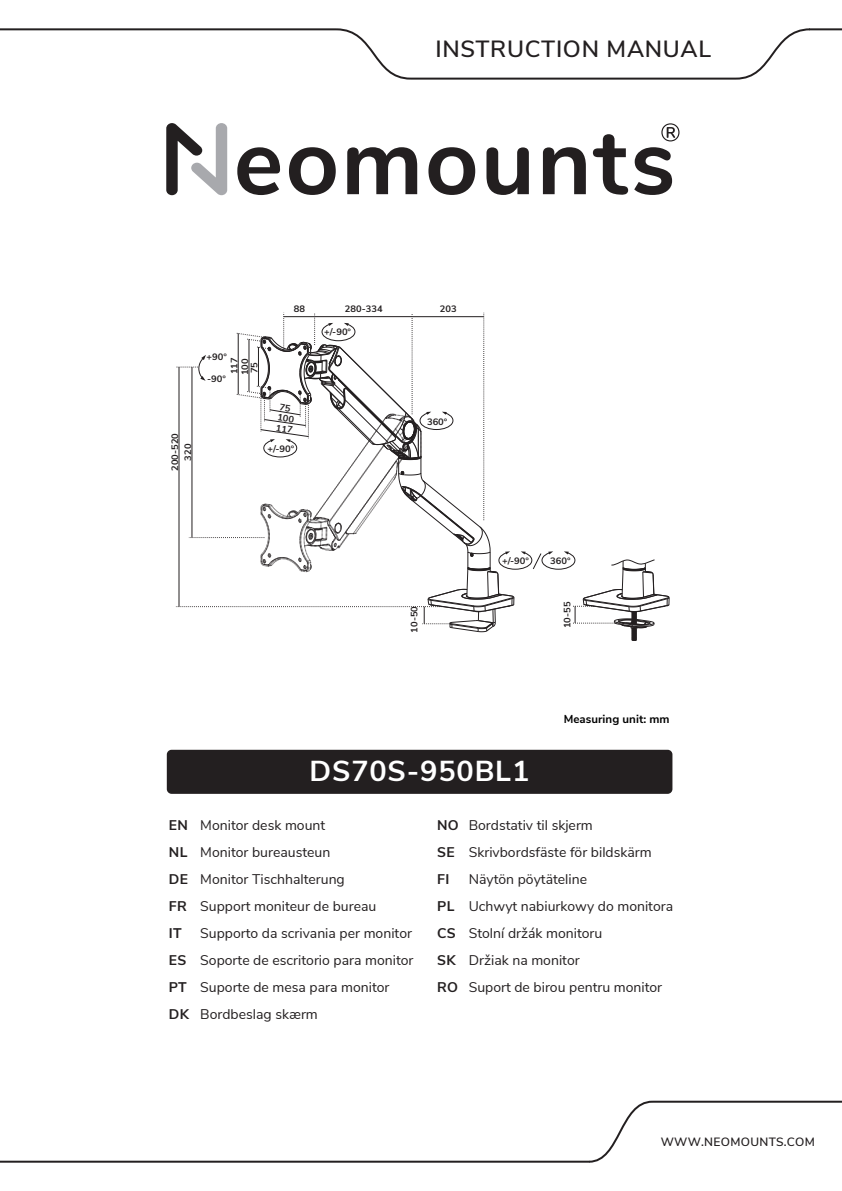
<style>
.page{position:relative;width:842px;height:1191px;background:#fff}
.page>*{position:absolute;margin:0;border:0;box-sizing:border-box;transform-origin:0 0}
.t1{font:700 28.8px "Nunito Sans";letter-spacing:.03em;color:#fff}
.t2{font:600 23.4px "Nunito Sans";letter-spacing:.03em;color:#231f20}
.t3{font:14px/27px "Nunito Sans";color:#231f20}
.t4{font:700 14px/27px "Nunito Sans";letter-spacing:.03em;color:#231f20}
.t5{font:600 12px "Nunito Sans";letter-spacing:.03em;color:#231f20}
.t6{font:700 11.4px "Nunito Sans";letter-spacing:.005em;color:#000001}
.t7{font:700 9.4px/10.6px "Nunito Sans";letter-spacing:.005em;color:#231f20}
</style>
<div class="page">
<div style="left:168px;top:750px;width:504px;height:43px;background:#231f20;border-radius:4px"></div>
<div style="left:167px;top:750px;width:505px;height:44px;border:1px solid #231f20;border-radius:4px"></div>
<svg style="left:0;top:1100px;width:842px;height:63px"></svg>
<svg style="left:0;top:28px;width:842px;height:52px"></svg>
<svg style="left:634px;top:147px;width:38px;height:48px"></svg>
<svg style="left:661px;top:123px;width:18px;height:18px"></svg>
<svg style="left:166px;top:123px;width:61px;height:72px"></svg>
<svg style="left:347px;top:147px;width:70px;height:47px"></svg>
<svg style="left:289px;top:147px;width:47px;height:48px"></svg>
<svg style="left:428px;top:147px;width:47px;height:48px"></svg>
<svg style="left:593px;top:134px;width:35px;height:61px"></svg>
<svg style="left:543px;top:147px;width:43px;height:47px"></svg>
<svg style="left:486px;top:147px;width:43px;height:48px"></svg>
<svg style="left:237px;top:147px;width:43px;height:48px"></svg>
<svg style="left:176px;top:313px;width:494px;height:328px"></svg>
<h2 class="t2" style="left:435px;top:32px;width:277px">INSTRUCTION MANUAL</h2>
<p class="t7" style="left:169px;top:471px;width:39px;rotate:-90deg">200-520</p>
<p class="t7" style="left:182px;top:461px;width:18px;rotate:-90deg">320</p>
<p class="t7" style="left:207px;top:351px;width:22px;rotate:1deg">+90°</p>
<p class="t7" style="left:207px;top:373px;width:20px;rotate:1deg">-90°</p>
<p class="t7" style="left:228px;top:375px;width:19px;rotate:-90deg">117<br>100</p>
<p class="t7" style="left:248px;top:373px;width:13px;rotate:-90deg">75</p>
<p class="t7" style="left:294px;top:303px;width:13px">88</p>
<p class="t7" style="left:345px;top:303px;width:39px">280-334</p>
<p class="t7" style="left:440px;top:303px;width:18px">203</p>
<p class="t7" style="left:324px;top:326px;width:28px;rotate:1deg">+/-90°</p>
<p class="t7" style="left:278px;top:411px;width:18px;rotate:8deg">100<br>117</p>
<p class="t7" style="left:268px;top:443px;width:28px;rotate:1deg">+/-90°</p>
<p class="t7" style="left:427px;top:416px;width:22px;rotate:1deg">360°</p>
<p class="t7" style="left:408px;top:633px;width:28px;rotate:-90deg">10-50</p>
<p class="t7" style="left:502px;top:555px;width:28px;rotate:1deg">+/-90°</p>
<p class="t7" style="left:550px;top:555px;width:22px;rotate:1deg">360°</p>
<p class="t7" style="left:561px;top:628px;width:28px;rotate:-90deg">10-55</p>
<h1 class="t1" style="left:310px;top:750px;width:221px">DS70S-950BL1</h1>
<p class="t6" style="left:564px;top:710px;width:107px">Measuring unit: mm</p>
<p class="t4" style="left:169px;top:810px;width:21px;text-align:justify">EN NL DE FR</p>
<p class="t4" style="left:169px;top:918px;width:14px">IT</p>
<p class="t4" style="left:169px;top:945px;width:22px">ES<br>PT<br>DK</p>
<p class="t3" style="left:200px;top:810px;width:215px">Monitor desk mount<br>Monitor bureausteun<br>Monitor Tischhalterung<br>Support moniteur de bureau<br>Supporto da scrivania per monitor<br>Soporte de escritorio para monitor<br>Suporte de mesa para monitor<br>Bordbeslag skærm</p>
<p class="t4" style="left:437px;top:810px;width:23px">NO<br>SE<br>FI<br>PL<br>CS<br>SK<br>RO</p>
<p class="t3" style="left:469px;top:810px;width:206px">Bordstativ til skjerm<br>Skrivbordsfäste för bildskärm<br>Näytön pöytäteline<br>Uchwyt nabiurkowy do monitora<br>Stolní držák monitoru<br>Držiak na monitor<br>Suport de birou pentru monitor</p>
<p class="t5" style="left:661px;top:1133px;width:156px">WWW.NEOMOUNTS.COM</p>
</div>
